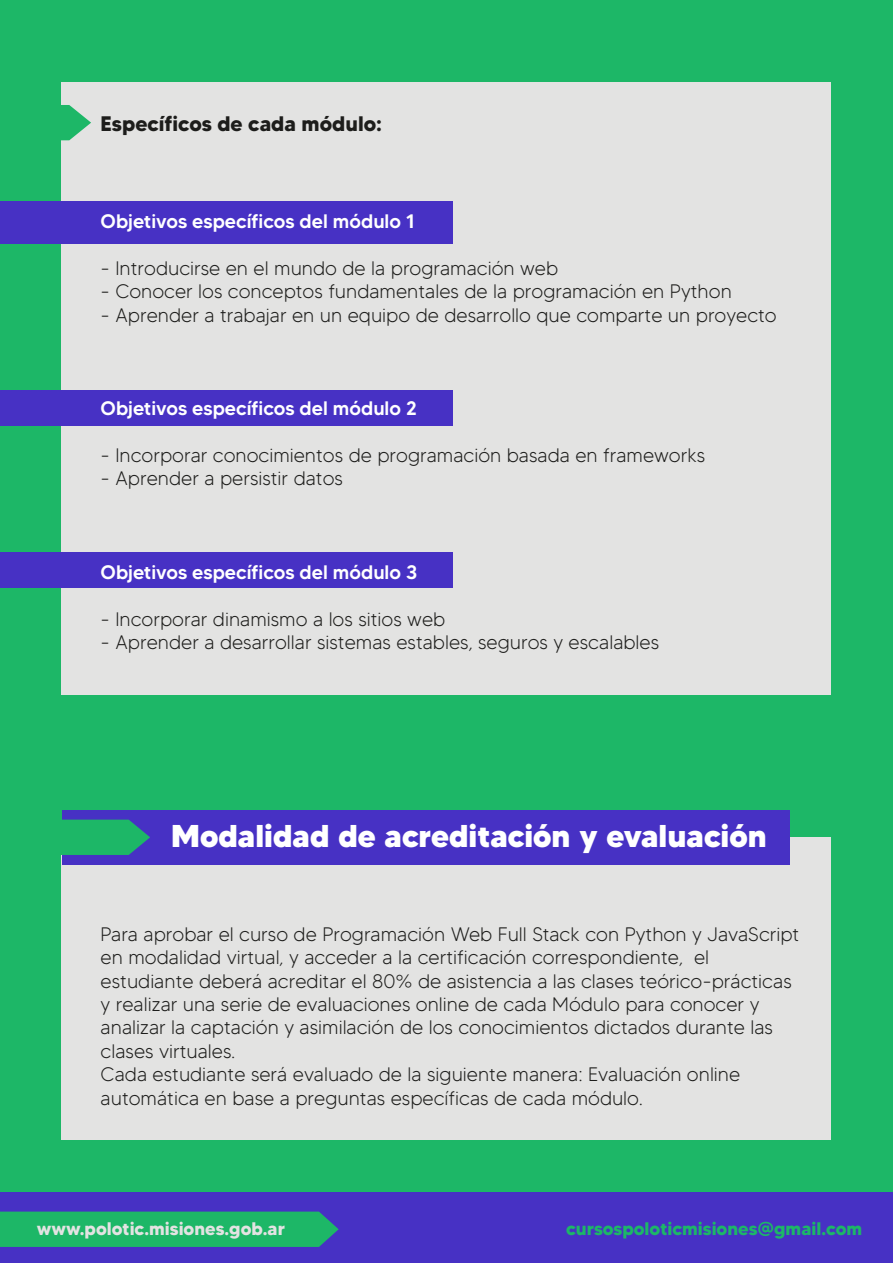
<style>
.page{position:relative;width:893px;height:1263px;background:#1db767}
.page>*{position:absolute;margin:0;border:0;box-sizing:border-box;transform-origin:0 0}
.t1{font:800 31.5px "MADETOMMY";color:#fff}
.t2{font:700 21px "MADETOMMY";color:#1d1d1b}
.t3{font:300 19.5px/23.4px "MADETOMMY";color:#1d1d1b}
.t4{font:500 19.5px "MADETOMMY";color:#fff}
.t5{font:700 18.15px "MADETOMMY";color:#1db767}
.t6{font:700 18.15px "MADETOMMY";color:#e3e3e2}
</style>
<div class="page">
<div style="left:61px;top:82px;width:770px;height:613px;background:#e3e3e2"></div>
<div style="left:61px;top:837px;width:770px;height:303px;background:#e3e3e2"></div>
<div style="left:0;top:1192px;width:893px;height:71px;background:#4731c4"></div>
<div style="left:0;top:1211px;width:339px;height:36px;background:#1db767"></div>
<svg style="left:61px;top:105px;width:30px;height:35px"></svg>
<div style="left:0;top:201px;width:452px;height:43px;background:#4731c4"></div>
<div style="left:0;top:390px;width:452px;height:36px;background:#4731c4"></div>
<div style="left:0;top:553px;width:452px;height:35px;background:#4731c4"></div>
<div style="left:62px;top:810px;width:728px;height:55px;background:#4731c4"></div>
<svg style="left:61px;top:820px;width:89px;height:35px;background:#21a771"></svg>
<p class="t2" style="left:101px;top:110px;width:283px">Específicos de cada módulo:</p>
<p class="t4" style="left:101px;top:209px;width:316px">Objetivos específicos del módulo 1</p>
<p class="t3" style="left:101px;top:256px;width:459px">- Introducirse en el mundo de la programación web</p>
<p class="t3" style="left:101px;top:279px;width:633px">- Conocer los conceptos fundamentales de la programación en Python</p>
<p class="t3" style="left:101px;top:303px;width:678px">- Aprender a trabajar en un equipo de desarrollo que comparte un proyecto</p>
<p class="t4" style="left:101px;top:396px;width:318px">Objetivos específicos del módulo 2</p>
<p class="t3" style="left:101px;top:443px;width:606px">- Incorporar conocimientos de programación basada en frameworks</p>
<p class="t3" style="left:101px;top:467px;width:244px">- Aprender a persistir datos</p>
<p class="t4" style="left:101px;top:560px;width:318px">Objetivos específicos del módulo 3</p>
<p class="t3" style="left:101px;top:607px;width:346px">- Incorporar dinamismo a los sitios web</p>
<p class="t3" style="left:101px;top:630px;width:560px">- Aprender a desarrollar sistemas estables, seguros y escalables</p>
<h1 class="t1" style="left:171px;top:816px;width:597px">Modalidad de acreditación y evaluación</h1>
<p class="t3" style="left:101px;top:922px;width:700px">Para aprobar el curso de Programación Web Full Stack con Python y JavaScript en modalidad virtual, y acceder a la certificación correspondiente, el estudiante deberá acreditar el 80% de asistencia a las clases teórico-prácticas y realizar una serie de evaluaciones online de cada Módulo para conocer y analizar la captación y asimilación de los conocimientos dictados durante las clases virtuales.<br>Cada estudiante será evaluado de la siguiente manera: Evaluación online automática en base a preguntas específicas de cada módulo.</p>
<p class="t6" style="left:37px;top:1217px;width:250px">www.polotic.misiones.gob.ar</p>
<p class="t5" style="left:566px;top:1217px;width:298px">cursospoloticmisiones@gmail.com</p>
</div>
